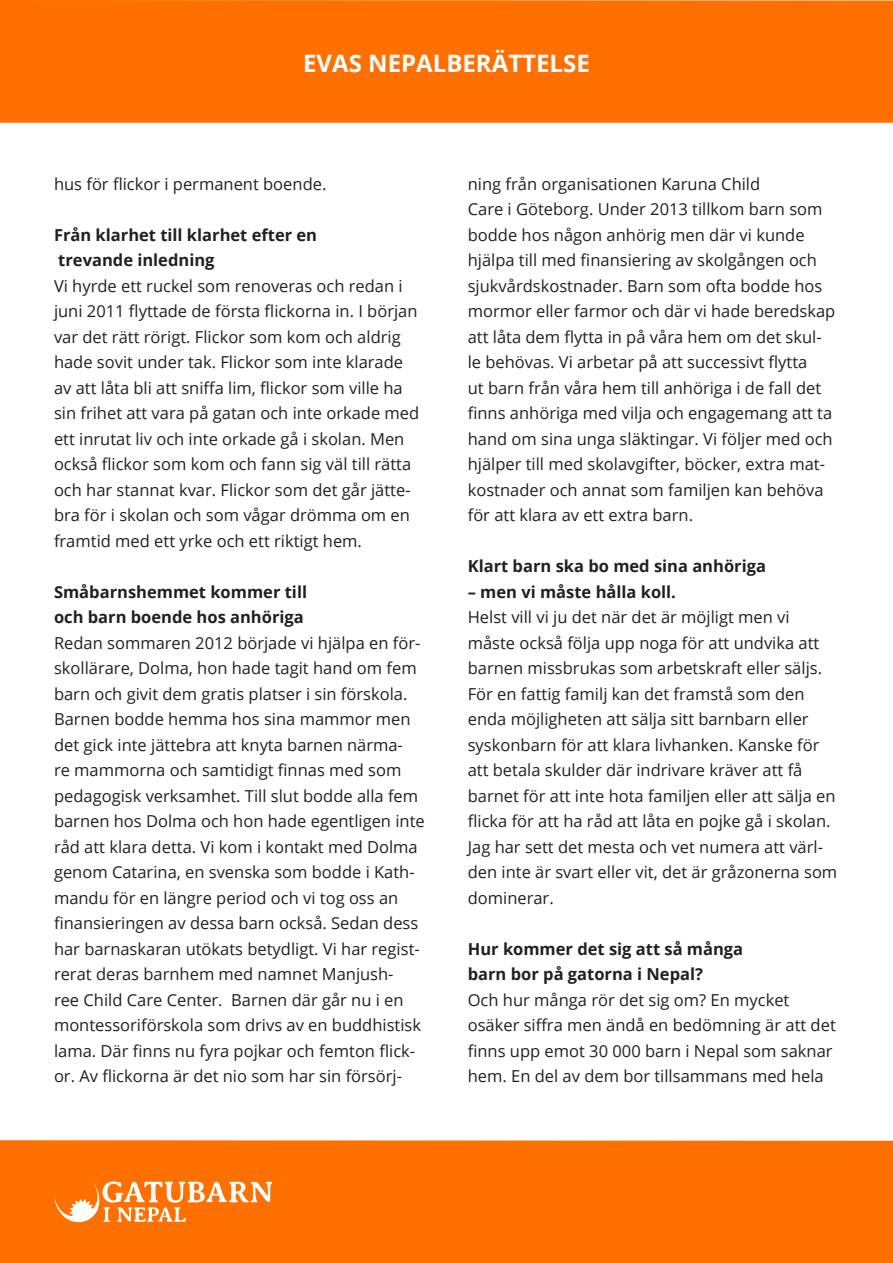
<style>
.page{position:relative;width:893px;height:1263px;background:#fff}
.page>*{position:absolute;margin:0;border:0;box-sizing:border-box;transform-origin:0 0}
.RUBRIK{font:700 24px "Open Sans";color:#fff}
.t1{font:16.5px/25.5px "Open Sans";color:#231f20}
.t2{font:700 16.5px/25.5px "Open Sans";color:#231f20}
</style>
<div class="page">
<div style="left:0;top:0;width:893px;height:123px;background:#ff7000"></div>
<div style="left:0;top:1140px;width:893px;height:123px;background:#ff7000"></div>
<svg style="left:54px;top:1181px;width:218px;height:41px"></svg>
<p class="RUBRIK" style="left:303px;top:47px;width:288px">EVAS NEPALBERÄTTELSE</p>
<p class="t1" style="left:54px;top:170px;width:274px">hus för flickor i permanent boende.</p>
<p class="t2" style="left:54px;top:221px;width:265px">Från klarhet till klarhet efter en trevande inledning</p>
<p class="t1" style="left:54px;top:272px;width:367px">Vi hyrde ett ruckel som renoveras och redan i juni 2011 flyttade de första flickorna in. I början var det rätt rörigt. Flickor som kom och aldrig hade sovit under tak. Flickor som inte klarade av att låta bli att sniffa lim, flickor som ville ha sin frihet att vara på gatan och inte orkade med ett inrutat liv och inte orkade gå i skolan. Men också flickor som kom och fann sig väl till rätta och har stannat kvar. Flickor som det går jätte&shy;bra för i skolan och som vågar drömma om en framtid med ett yrke och ett riktigt hem.</p>
<p class="t2" style="left:54px;top:578px;width:255px">Småbarnshemmet kommer till och barn boende hos anhöriga</p>
<p class="t1" style="left:54px;top:629px;width:372px">Redan sommaren 2012 började vi hjälpa en för&shy;skollärare, Dolma, hon hade tagit hand om fem barn och givit dem gratis platser i sin förskola.<br>Barnen bodde hemma hos sina mammor men det gick inte jättebra att knyta barnen närma-<br>re mammorna och samtidigt finnas med som pedagogisk verksamhet. Till slut bodde alla fem barnen hos Dolma och hon hade egentligen inte råd att klara detta. Vi kom i kontakt med Dolma genom Catarina, en svenska som bodde i Kath&shy;mandu för en längre period och vi tog oss an finansieringen av dessa barn också. Sedan dess har barnaskaran utökats betydligt. Vi har regist&shy;rerat deras barnhem med namnet Manjush-<br>ree Child Care Center. Barnen där går nu i en montessoriförskola som drivs av en buddhistisk lama. Där finns nu fyra pojkar och femton flick&shy;or. Av flickorna är det nio som har sin försörj-</p>
<p class="t1" style="left:468px;top:170px;width:294px">ning från organisationen Karuna Child</p>
<p class="t1" style="left:468px;top:196px;width:369px">Care i Göteborg. Under 2013 tillkom barn som bodde hos någon anhörig men där vi kunde hjälpa till med finansiering av skolgången och sjukvårdskostnader. Barn som ofta bodde hos mormor eller farmor och där vi hade beredskap att låta dem flytta in på våra hem om det skul&shy;le behövas. Vi arbetar på att successivt flytta<br>ut barn från våra hem till anhöriga i de fall det finns anhöriga med vilja och engagemang att ta</p>
<p class="t1" style="left:468px;top:425px;width:366px">hand om sina unga släktingar. Vi följer med och hjälper till med skolavgifter, böcker, extra mat&shy;kostnader och annat som familjen kan behöva för att klara av ett extra barn.</p>
<p class="t2" style="left:468px;top:553px;width:300px">Klart barn ska bo med sina anhöriga</p>
<p class="t2" style="left:468px;top:578px;width:210px">– men vi måste hålla koll.</p>
<p class="t1" style="left:468px;top:604px;width:371px">Helst vill vi ju det när det är möjligt men vi måste också följa upp noga för att undvika att barnen missbrukas som arbetskraft eller säljs.<br>För en fattig familj kan det framstå som den enda möjligheten att sälja sitt barnbarn eller syskonbarn för att klara livhanken. Kanske för att betala skulder där indrivare kräver att få barnet för att inte hota familjen eller att sälja en flicka för att ha råd att låta en pojke gå i skolan.<br>Jag har sett det mesta och vet numera att värl&shy;den inte är svart eller vit, det är gråzonerna som dominerar.</p>
<p class="t2" style="left:468px;top:935px;width:277px">Hur kommer det sig att så många barn bor på gatorna i Nepal?</p>
<p class="t1" style="left:468px;top:986px;width:370px">Och hur många rör det sig om? En mycket osäker siffra men ändå en bedömning är att det finns upp emot 30 000 barn i Nepal som saknar hem. En del av dem bor tillsammans med hela</p>
</div>
